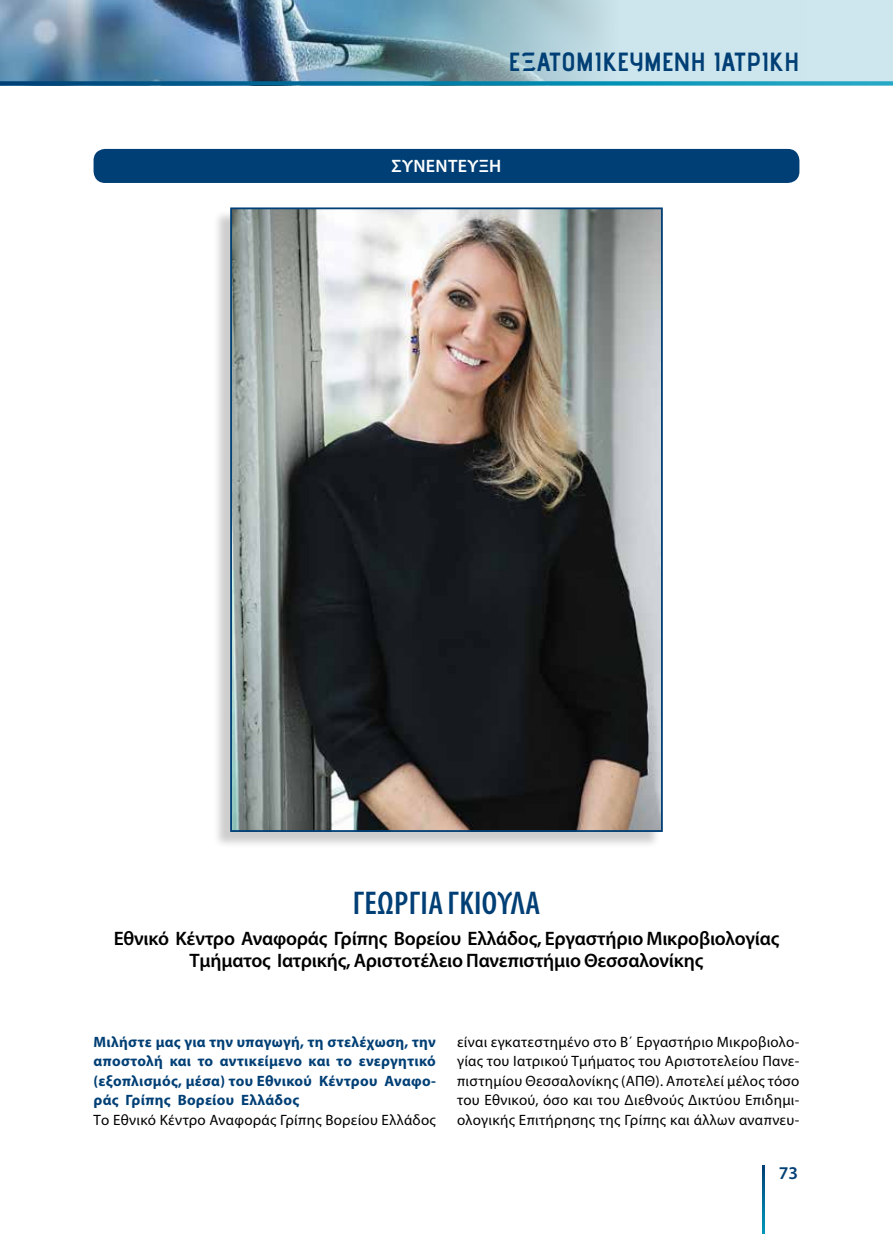
<style>
.page{position:relative;width:893px;height:1234px;background:#fff}
.page>*{position:absolute;margin:0;border:0;box-sizing:border-box;transform-origin:0 0}
.t1{font:600 condensed 33px "Myriad Pro";letter-spacing:.01em;color:#003f75}
.t2{font:700 26.25px "Advent Pro";color:#003f75}
.t3{font:600 19.5px/22.5px "Myriad Pro";letter-spacing:-.01em;color:#000;text-align:center}
.t4{font:600 18px "Myriad Pro";letter-spacing:.02em;color:#fff}
.t5{font:600 18px "Myriad Pro";color:#003f75}
.t6{font:15px/19.5px "Myriad Pro";letter-spacing:.02em;color:#000;text-align:justify}
.t7{font:700 15px/19.5px "Myriad Pro";letter-spacing:.02em;color:#003f75;text-align:justify}
</style>
<div class="page">
<div style="left:0;top:0;width:893px;height:85px;background:#cee6ee"></div>
<img style="left:1px;top:0;width:602px;height:81px">
<svg style="left:1px;top:81px;width:892px;height:4px;background:#107da5"></svg>
<svg style="left:762px;top:1165px;width:2px;height:68px"></svg>
<div style="left:94px;top:149px;width:705px;height:34px;background:#003f75;border-radius:12px"></div>
<div style="left:213px;top:209px;width:448px;height:639px;background:#000;opacity:.2"></div>
<img style="left:233px;top:210px;width:427px;height:618px">
<div style="left:230px;top:207px;width:433px;height:624px;border:2px solid #003f75"></div>
<h2 class="t2" style="left:508px;top:45px;width:289px">ΕΞΑΤΟΜΙΚΕΥΜΈΝΗ ΙΑΤΡΙΚΉ</h2>
<p class="t4" style="left:392px;top:155px;width:111px">ΣΥΝΕΝΤΕΥΞΗ</p>
<h1 class="t1" style="left:353px;top:882px;width:189px">ΓΕΩΡΓΊΑ ΓΚΙΟΎΛΑ</h1>
<h3 class="t3" style="left:114px;top:926px;width:667px">Εθνικό Κέντρο Αναφοράς Γρίπης Βορείου Ελλάδος, Εργαστήριο Μικροβιολογίας<br>Τμήματος Ιατρικής, Αριστοτέλειο Πανεπιστήμιο Θεσσαλονίκης</h3>
<p class="t7" style="left:94px;top:1031px;width:344px">Μιλήστε μας για την υπαγωγή, τη στελέχωση, την αποστολή και το αντικείμενο και το ενεργητικό (εξοπλισμός, μέσα) του Εθνικού Κέντρου Αναφο&shy;ράς Γρίπης Βορείου Ελλάδος</p>
<p class="t6" style="left:94px;top:1109px;width:344px">Το Εθνικό Κέντρο Αναφοράς Γρίπης Βορείου Ελλάδος</p>
<p class="t6" style="left:457px;top:1031px;width:344px">είναι εγκατεστημένο στο Β΄ Εργαστήριο Μικροβιολο&shy;γίας του Ιατρικού Τμήματος του Αριστοτελείου Πανε&shy;πιστημίου Θεσσαλονίκης (ΑΠΘ). Αποτελεί μέλος τόσο του Εθνικού, όσο και του Διεθνούς Δικτύου Επιδημι&shy;ολογικής Επιτήρησης της Γρίπης και άλλων αναπνευ-</p>
<p class="t5" style="left:779px;top:1161px;width:21px">73</p>
</div>
